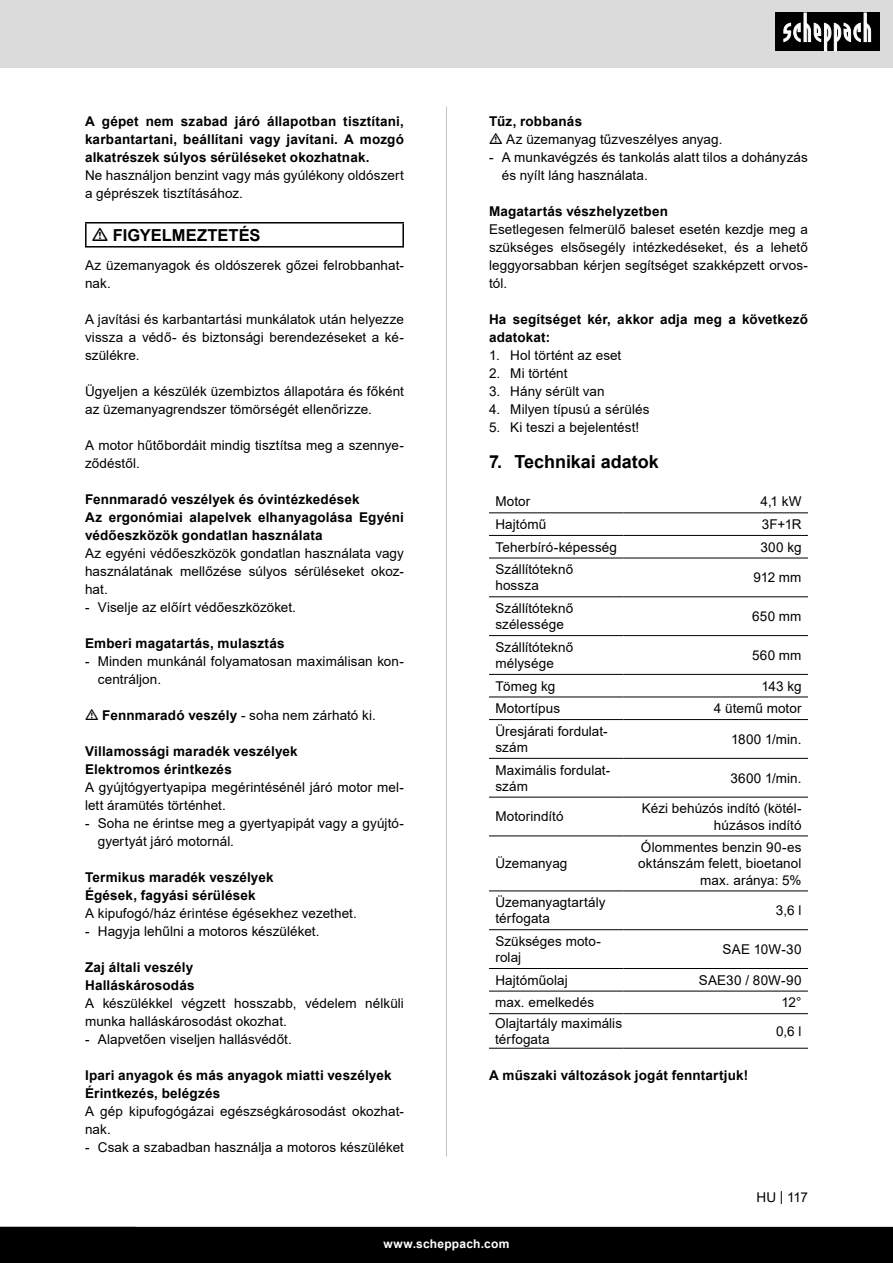
<style>
.page{position:relative;width:893px;height:1263px;background:#fff}
.page>*{position:absolute;margin:0;border:0;box-sizing:border-box;transform-origin:0 0}
.t1{font:700 18px "Arial";color:#000}
.t2{font:700 16.5px "Arial";color:#000}
.t3{font:13.5px/18px "Arial";letter-spacing:.005em;color:#000}
.t4{font:700 13.5px/18px "Arial";letter-spacing:.015em;color:#000}
.t5{font:700 12px "Arial";letter-spacing:.02em;color:#fff}
.s1{font-weight:700}
</style>
<div class="page">
<div style="left:0;top:0;width:893px;height:67px;background:#dbdbdb"></div>
<div style="left:0;top:1227px;width:893px;height:36px;background:#000"></div>
<div style="left:775px;top:13px;width:105px;height:38px;background:#000"></div>
<svg style="left:783px;top:13px;width:88px;height:38px"></svg>
<hr style="left:446px;top:106px;width:1px;height:1051px;background:#c7c7c7">
<svg style="left:489px;top:512px;width:319px;height:23px"></svg>
<svg style="left:489px;top:557px;width:319px;height:491px"></svg>
<hr style="left:489px;top:513px;width:134px;height:1px;background:#000">
<hr style="left:623px;top:513px;width:185px;height:1px;background:#000">
<hr style="left:489px;top:535px;width:134px;height:1px;background:#000">
<hr style="left:623px;top:535px;width:185px;height:1px;background:#000">
<hr style="left:489px;top:558px;width:134px;height:1px;background:#000">
<hr style="left:623px;top:558px;width:185px;height:1px;background:#000">
<hr style="left:489px;top:596px;width:134px;height:1px;background:#000">
<hr style="left:623px;top:596px;width:185px;height:1px;background:#000">
<hr style="left:489px;top:635px;width:134px;height:1px;background:#000">
<hr style="left:623px;top:635px;width:185px;height:1px;background:#000">
<hr style="left:489px;top:674px;width:134px;height:1px;background:#000">
<hr style="left:623px;top:674px;width:185px;height:1px;background:#000">
<hr style="left:489px;top:697px;width:134px;height:1px;background:#000">
<hr style="left:623px;top:697px;width:185px;height:1px;background:#000">
<hr style="left:489px;top:719px;width:134px;height:1px;background:#000">
<hr style="left:623px;top:719px;width:185px;height:1px;background:#000">
<hr style="left:489px;top:758px;width:134px;height:1px;background:#000">
<hr style="left:623px;top:758px;width:185px;height:1px;background:#000">
<hr style="left:489px;top:797px;width:134px;height:1px;background:#000">
<hr style="left:623px;top:797px;width:185px;height:1px;background:#000">
<hr style="left:489px;top:836px;width:134px;height:1px;background:#000">
<hr style="left:623px;top:836px;width:185px;height:1px;background:#000">
<hr style="left:489px;top:891px;width:134px;height:1px;background:#000">
<hr style="left:623px;top:891px;width:185px;height:1px;background:#000">
<hr style="left:489px;top:929px;width:134px;height:1px;background:#000">
<hr style="left:623px;top:929px;width:185px;height:1px;background:#000">
<hr style="left:489px;top:968px;width:134px;height:1px;background:#000">
<hr style="left:623px;top:968px;width:185px;height:1px;background:#000">
<hr style="left:489px;top:991px;width:134px;height:1px;background:#000">
<hr style="left:623px;top:991px;width:185px;height:1px;background:#000">
<hr style="left:489px;top:1013px;width:134px;height:1px;background:#000">
<hr style="left:623px;top:1013px;width:185px;height:1px;background:#000">
<hr style="left:489px;top:1048px;width:134px;height:1px;background:#000">
<hr style="left:623px;top:1048px;width:185px;height:1px;background:#000">
<hr style="left:85px;top:222px;width:319px;height:2px;background:#000">
<hr style="left:85px;top:224px;width:2px;height:22px;background:#000">
<hr style="left:402px;top:224px;width:2px;height:22px;background:#000">
<hr style="left:85px;top:246px;width:319px;height:2px;background:#000">
<p class="t4" style="left:85px;top:112px;width:320px;text-align:justify">A gépet nem szabad járó állapotban tisztítani, karbantartani, beállítani vagy javítani. A mozgó alkatrészek súlyos sérüléseket okozhatnak.</p>
<p class="t3" style="left:85px;top:166px;width:320px">Ne használjon benzint vagy más gyúlékony oldószert a géprészek tisztításához.</p>
<p class="t2" style="left:113px;top:223px;width:149px">FIGYELMEZTETÉS</p>
<p class="t3" style="left:85px;top:256px;width:320px">Az üzemanyagok és oldószerek gőzei felrobbanhat&shy;nak.</p>
<p class="t3" style="left:85px;top:310px;width:320px;text-align:justify">A javítási és karbantartási munkálatok után helyezze vissza a védő- és biztonsági berendezéseket a ké&shy;szülékre.</p>
<p class="t3" style="left:85px;top:382px;width:320px">Ügyeljen a készülék üzembiztos állapotára és főként az üzemanyagrendszer tömörségét ellenőrizze.</p>
<p class="t3" style="left:85px;top:436px;width:320px">A motor hűtőbordáit mindig tisztítsa meg a szennye&shy;ződéstől.</p>
<p class="t4" style="left:85px;top:490px;width:276px">Fennmaradó veszélyek és óvintézkedések</p>
<p class="t4" style="left:85px;top:508px;width:320px">Az ergonómiai alapelvek elhanyagolása Egyéni védőeszközök gondatlan használata</p>
<p class="t3" style="left:85px;top:544px;width:320px;text-align:justify">Az egyéni védőeszközök gondatlan használata vagy használatának mellőzése súlyos sérüléseket okoz&shy;hat.</p>
<p class="t3" style="left:85px;top:598px;width:212px">- Viselje az előírt védőeszközöket.</p>
<p class="t4" style="left:85px;top:634px;width:201px">Emberi magatartás, mulasztás</p>
<p class="t3" style="left:98px;top:652px;width:308px;text-indent:-13px">- Minden munkánál folyamatosan maximálisan kon&shy;centráljon.</p>
<p class="t3" style="left:102px;top:706px;width:275px"><span class="s1">Fennmaradó veszély</span> - soha nem zárható ki.</p>
<p class="t4" style="left:85px;top:742px;width:214px">Villamossági maradék veszélyek</p>
<p class="t4" style="left:85px;top:760px;width:148px">Elektromos érintkezés</p>
<p class="t3" style="left:85px;top:778px;width:320px">A gyújtógyertyapipa megérintésénél járó motor mel&shy;lett áramütés történhet.</p>
<p class="t3" style="left:98px;top:814px;width:308px;text-indent:-13px">- Soha ne érintse meg a gyertyapipát vagy a gyújtó&shy;gyertyát járó motornál.</p>
<p class="t4" style="left:85px;top:868px;width:190px">Termikus maradék veszélyek</p>
<p class="t4" style="left:85px;top:886px;width:172px">Égések, fagyási sérülések</p>
<p class="t3" style="left:85px;top:904px;width:273px">A kipufogó/ház érintése égésekhez vezethet.</p>
<p class="t3" style="left:85px;top:922px;width:236px">- Hagyja lehűlni a motoros készüléket.</p>
<p class="t4" style="left:85px;top:958px;width:110px">Zaj általi veszély</p>
<p class="t4" style="left:85px;top:976px;width:111px">Halláskárosodás</p>
<p class="t3" style="left:85px;top:994px;width:320px">A készülékkel végzett hosszabb, védelem nélküli munka halláskárosodást okozhat.</p>
<p class="t3" style="left:85px;top:1030px;width:208px">- Alapvetően viseljen hallásvédőt.</p>
<p class="t4" style="left:85px;top:1066px;width:308px">Ipari anyagok és más anyagok miatti veszélyek</p>
<p class="t4" style="left:85px;top:1084px;width:137px">Érintkezés, belégzés</p>
<p class="t3" style="left:85px;top:1102px;width:320px">A gép kipufogógázai egészségkárosodást okozhat&shy;nak.</p>
<p class="t3" style="left:85px;top:1138px;width:320px">- Csak a szabadban használja a motoros készüléket</p>
<p class="t4" style="left:489px;top:112px;width:95px">Tűz, robbanás</p>
<p class="t3" style="left:506px;top:130px;width:218px">Az üzemanyag tűzveszélyes anyag.</p>
<p class="t3" style="left:502px;top:148px;width:308px;text-indent:-13px">- A munkavégzés és tankolás alatt tilos a dohányzás és nyílt láng használata.</p>
<p class="t4" style="left:489px;top:202px;width:181px">Magatartás vészhelyzetben</p>
<p class="t3" style="left:489px;top:220px;width:320px;text-align:justify">Esetlegesen felmerülő baleset esetén kezdje meg a szükséges elsősegély intézkedéseket, és a lehető leggyorsabban kérjen segítséget szakképzett orvos&shy;tól.</p>
<p class="t4" style="left:489px;top:310px;width:320px">Ha segítséget kér, akkor adja meg a következő adatokat:</p>
<p class="t3" style="left:489px;top:346px;width:134px">1. Hol történt az eset</p>
<p class="t3" style="left:489px;top:364px;width:80px">2. Mi történt</p>
<p class="t3" style="left:489px;top:382px;width:117px">3. Hány sérült van</p>
<p class="t3" style="left:489px;top:400px;width:162px">4. Milyen típusú a sérülés</p>
<p class="t3" style="left:489px;top:418px;width:152px">5. Ki teszi a bejelentést!</p>
<p class="t1" style="left:489px;top:449px;width:171px">7. Technikai adatok</p>
<p class="t3" style="left:495px;top:493px;width:36px">Motor</p>
<p class="t3" style="left:761px;top:493px;width:42px">4,1 kW</p>
<p class="t3" style="left:495px;top:515px;width:52px">Hajtómű</p>
<p class="t3" style="left:762px;top:515px;width:41px">3F+1R</p>
<p class="t3" style="left:495px;top:538px;width:123px">Teherbíró-képesség</p>
<p class="t3" style="left:760px;top:538px;width:43px">300 kg</p>
<p class="t3" style="left:495px;top:561px;width:79px;line-height:16.2px">Szállítóteknő hossza</p>
<p class="t3" style="left:753px;top:568px;width:50px">912 mm</p>
<p class="t3" style="left:495px;top:600px;width:79px;line-height:16.2px">Szállítóteknő szélessége</p>
<p class="t3" style="left:752px;top:607px;width:51px">650 mm</p>
<p class="t3" style="left:495px;top:639px;width:79px;line-height:16.2px">Szállítóteknő mélysége</p>
<p class="t3" style="left:752px;top:646px;width:51px">560 mm</p>
<p class="t3" style="left:495px;top:677px;width:61px">Tömeg kg</p>
<p class="t3" style="left:761px;top:677px;width:42px">143 kg</p>
<p class="t3" style="left:495px;top:699px;width:66px">Motortípus</p>
<p class="t3" style="left:714px;top:699px;width:89px">4 ütemű motor</p>
<p class="t3" style="left:495px;top:723px;width:114px;line-height:16.2px">Üresjárati fordulat&shy;szám</p>
<p class="t3" style="left:731px;top:730px;width:72px">1800 1/min.</p>
<p class="t3" style="left:495px;top:762px;width:116px;line-height:16.2px">Maximális fordulat&shy;szám</p>
<p class="t3" style="left:730px;top:769px;width:73px">3600 1/min.</p>
<p class="t3" style="left:495px;top:808px;width:70px">Motorindító</p>
<p class="t3" style="left:642px;top:800px;width:161px;line-height:16.2px;text-align:right">Kézi behúzós indító (kötél&shy;húzásos indító</p>
<p class="t3" style="left:495px;top:854px;width:74px">Üzemanyag</p>
<p class="t3" style="left:638px;top:839px;width:165px;line-height:16.2px;text-align:right">Ólommentes benzin 90-es oktánszám felett, bioetanol max. aránya: 5%</p>
<p class="t3" style="left:495px;top:894px;width:112px;line-height:16.2px">Üzemanyagtartály térfogata</p>
<p class="t3" style="left:776px;top:901px;width:27px">3,6 l</p>
<p class="t3" style="left:495px;top:933px;width:107px;line-height:16.2px">Szükséges moto&shy;rolaj</p>
<p class="t3" style="left:723px;top:940px;width:80px">SAE 10W-30</p>
<p class="t3" style="left:495px;top:971px;width:74px">Hajtóműolaj</p>
<p class="t3" style="left:699px;top:971px;width:104px">SAE30 / 80W-90</p>
<p class="t3" style="left:495px;top:993px;width:101px">max. emelkedés</p>
<p class="t3" style="left:781px;top:993px;width:22px">12°</p>
<p class="t3" style="left:495px;top:1015px;width:129px;line-height:16.2px">Olajtartály maximális térfogata</p>
<p class="t3" style="left:776px;top:1022px;width:27px">0,6 l</p>
<p class="t4" style="left:489px;top:1066px;width:261px">A műszaki változások jogát fenntartjuk!</p>
<p class="t3" style="left:756px;top:1188px;width:53px">HU | 117</p>
<p class="t5" style="left:384px;top:1235px;width:127px">www.scheppach.com</p>
</div>
